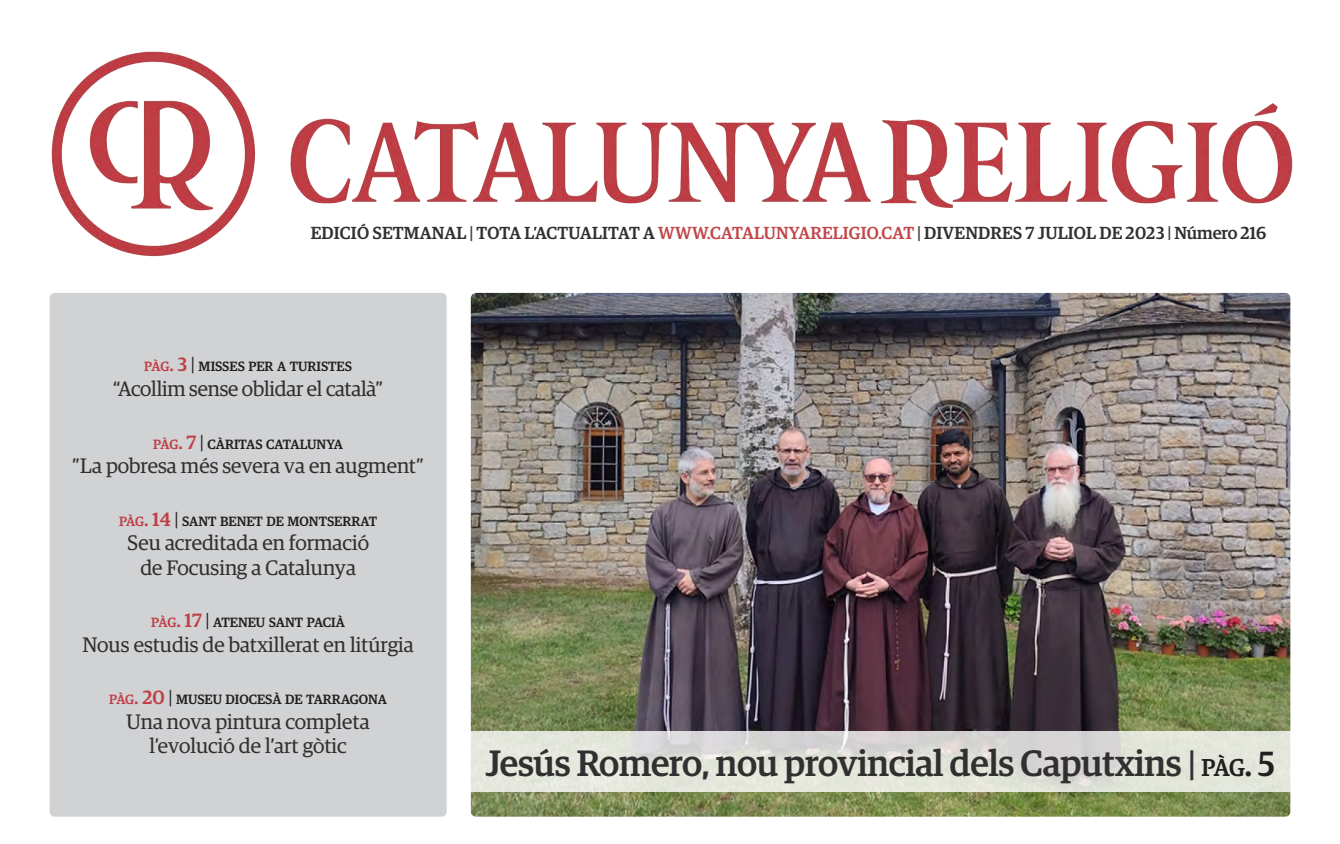
<style>
.page{position:relative;width:1340px;height:844px;background:#fff}
.page>*{position:absolute;margin:0;border:0;box-sizing:border-box;transform-origin:0 0}
.t1{font:500 36.75px "Guardian Egyp";letter-spacing:-.01em;color:#312f30}
.t2{font:21px/24.5px "Guardian Egyp";color:#312f30;text-align:center}
.t3{font:500 17.5px "Guardian Egyp";letter-spacing:.01em;color:#312f30}
.t4{font:500 13.47px "Guardian Egyp";color:#231f20}
.s1{color:#3e3e3f}
.s2{color:#c2474a}
.s3{color:#c03e45}
.s4{font-size:19.25px;color:#c03e45}
.s5{font-weight:400;font-size:19.25px}
.s6{font-size:35px}
.s7{font-size:24.5px;color:#231f20}
.s8{font-size:35px;color:#231f20}
</style>
<div class="page">
<img style="left:51px;top:51px;width:1242px;height:206px">
<img style="left:471px;top:293px;width:819px;height:523px">
<div style="left:50px;top:293px;width:396px;height:523px;background:#d1d2d4;border-radius:5px"></div>
<svg style="left:470px;top:730px;width:820px;height:61px;background:#dddfd7"></svg>
<p class="t3" style="left:311px;top:220px;width:957px">EDICIÓ SETMANAL <span class="s1">|</span> TOTA L’ACTUALITAT A <span class="s2">WWW.CATALUNYARELIGIO.CAT</span> <span class="s1">|</span> DIVENDRES 7 JULIOL DE 2023 <span class="s1">|</span> Número 216</p>
<p class="t4" style="left:144px;top:357px;width:209px"><span class="s3">PÀG</span><span class="s4">. 3</span> <span class="s5">|</span> MISSES PER A TURISTES</p>
<p class="t2" style="left:113px;top:375px;width:272px">“Acollim sense oblidar el català”</p>
<p class="t4" style="left:153px;top:434px;width:191px"><span class="s3">PÀG</span><span class="s4">. 7</span> <span class="s5">|</span> CÀRITAS CATALUNYA</p>
<p class="t2" style="left:72px;top:452px;width:353px">”La pobresa més severa va en augment”</p>
<p class="t4" style="left:119px;top:511px;width:260px"><span class="s3">PÀG</span><span class="s4">. 14</span> <span class="s5">|</span> SANT BENET DE MONTSERRAT</p>
<p class="t2" style="left:127px;top:529px;width:243px">Seu acreditada en formació de Focusing a Catalunya</p>
<p class="t4" style="left:151px;top:612px;width:195px"><span class="s3">PÀG</span><span class="s4">. 17</span> <span class="s5">|</span> ATENEU SANT PACIÀ</p>
<p class="t2" style="left:82px;top:630px;width:333px">Nous estudis de batxillerat en litúrgia</p>
<p class="t4" style="left:109px;top:689px;width:279px"><span class="s3">PÀG</span><span class="s4">. 20</span> <span class="s5">|</span> MUSEU DIOCESÀ DE TARRAGONA</p>
<p class="t2" style="left:127px;top:707px;width:244px">Una nova pintura completa l’evolució de l’art gòtic</p>
<p class="t1" style="left:485px;top:736px;width:791px">Jesús Romero, nou provincial dels Caputxins <span class="s6">|</span> <span class="s7">PÀG</span><span class="s8">. 5</span></p>
</div>
